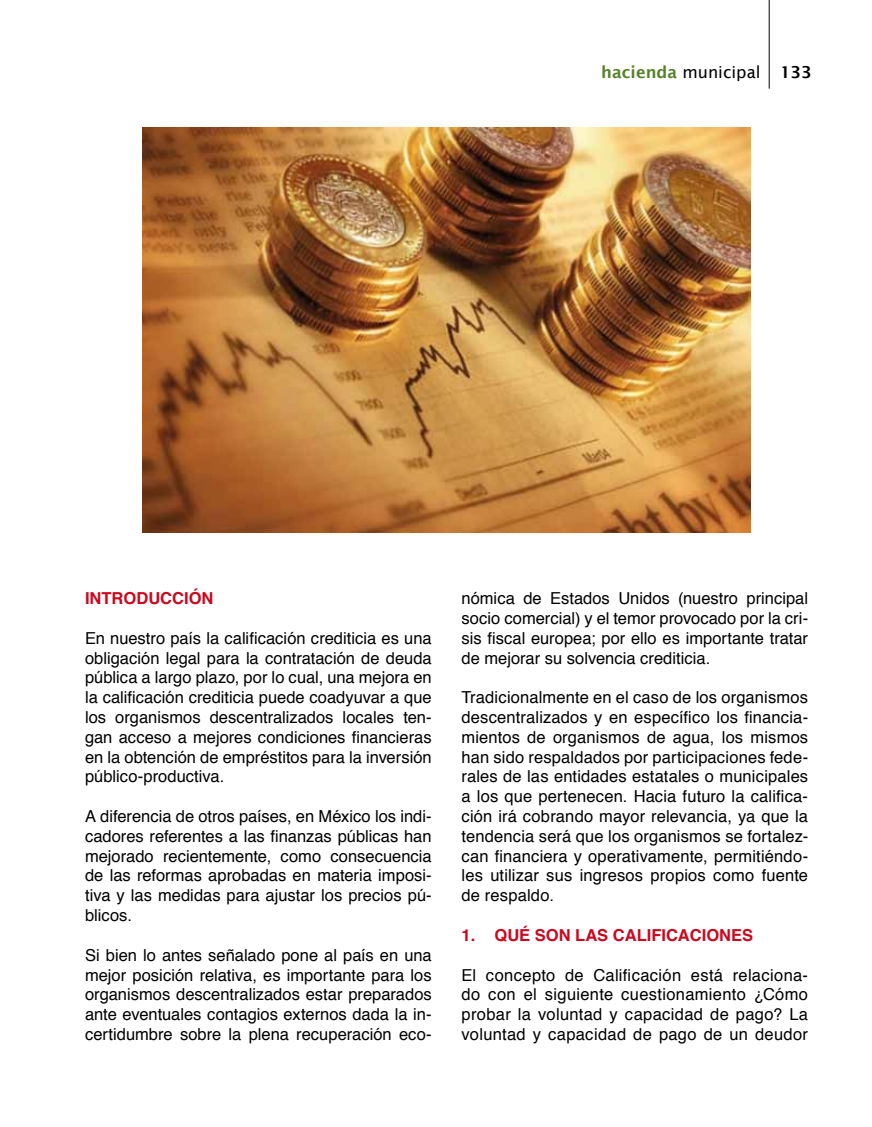
<style>
.page{position:relative;width:872px;height:1127px;background:#fff}
.page>*{position:absolute;margin:0;border:0;box-sizing:border-box;transform-origin:0 0}
.t1{font:16.5px/19.8px "Helvetica";letter-spacing:.005em;color:#000;text-align:justify}
.t2{font:700 16.5px "Helvetica";color:#cd071e}
.t3{font:16.5px "Lucida Sans";color:#000}
.s1{font-weight:600;color:#558128}
.s2{font-weight:600}
</style>
<div class="page">
<img style="left:143px;top:128px;width:607px;height:405px">
<hr style="left:769px;top:0;width:1px;height:89px;background:#000">
<p class="t3" style="left:601px;top:63px;width:212px"><span class="s1">hacienda</span> municipal <span class="s2">133</span></p>
<p class="t2" style="left:85px;top:585px;width:17px">INTRODUCCIÓN</p>
<p class="t1" style="left:85px;top:629px;width:348px">En nuestro país la calificación crediticia es una obligación legal para la contratación de deuda pública a largo plazo, por lo cual, una mejora en la calificación crediticia puede coadyuvar a que los organismos descentralizados locales ten&shy;gan acceso a mejores condiciones financieras en la obtención de empréstitos para la inversión público-productiva.</p>
<p class="t1" style="left:85px;top:807px;width:348px">A diferencia de otros países, en México los indi&shy;cadores referentes a las finanzas públicas han mejorado recientemente, como consecuencia de las reformas aprobadas en materia imposi&shy;tiva y las medidas para ajustar los precios pú&shy;blicos.</p>
<p class="t1" style="left:85px;top:945px;width:348px">Si bien lo antes señalado pone al país en una mejor posición relativa, es importante para los organismos descentralizados estar preparados ante eventuales contagios externos dada la in&shy;certidumbre sobre la plena recuperación eco-</p>
<p class="t1" style="left:461px;top:589px;width:348px">nómica de Estados Unidos (nuestro principal socio comercial) y el temor provocado por la cri&shy;sis fiscal europea; por ello es importante tratar de mejorar su solvencia crediticia.</p>
<p class="t1" style="left:461px;top:688px;width:348px">Tradicionalmente en el caso de los organismos descentralizados y en específico los financia&shy;mientos de organismos de agua, los mismos han sido respaldados por participaciones fede&shy;rales de las entidades estatales o municipales a los que pertenecen. Hacia futuro la califica&shy;ción irá cobrando mayor relevancia, ya que la tendencia será que los organismos se fortalez&shy;can financiera y operativamente, permitiéndo&shy;les utilizar sus ingresos propios como fuente de respaldo.</p>
<p class="t2" style="left:461px;top:922px;width:86px">1. QUÉ SON</p>
<p class="t2" style="left:575px;top:922px;width:12px">LAS</p>
<p class="t2" style="left:613px;top:922px;width:23px">CALIFICACIONES</p>
<p class="t1" style="left:461px;top:965px;width:348px">El concepto de Calificación está relaciona&shy;do con el siguiente cuestionamiento ¿Cómo probar la voluntad y capacidad de pago? La voluntad y capacidad de pago de un deudor</p>
</div>
